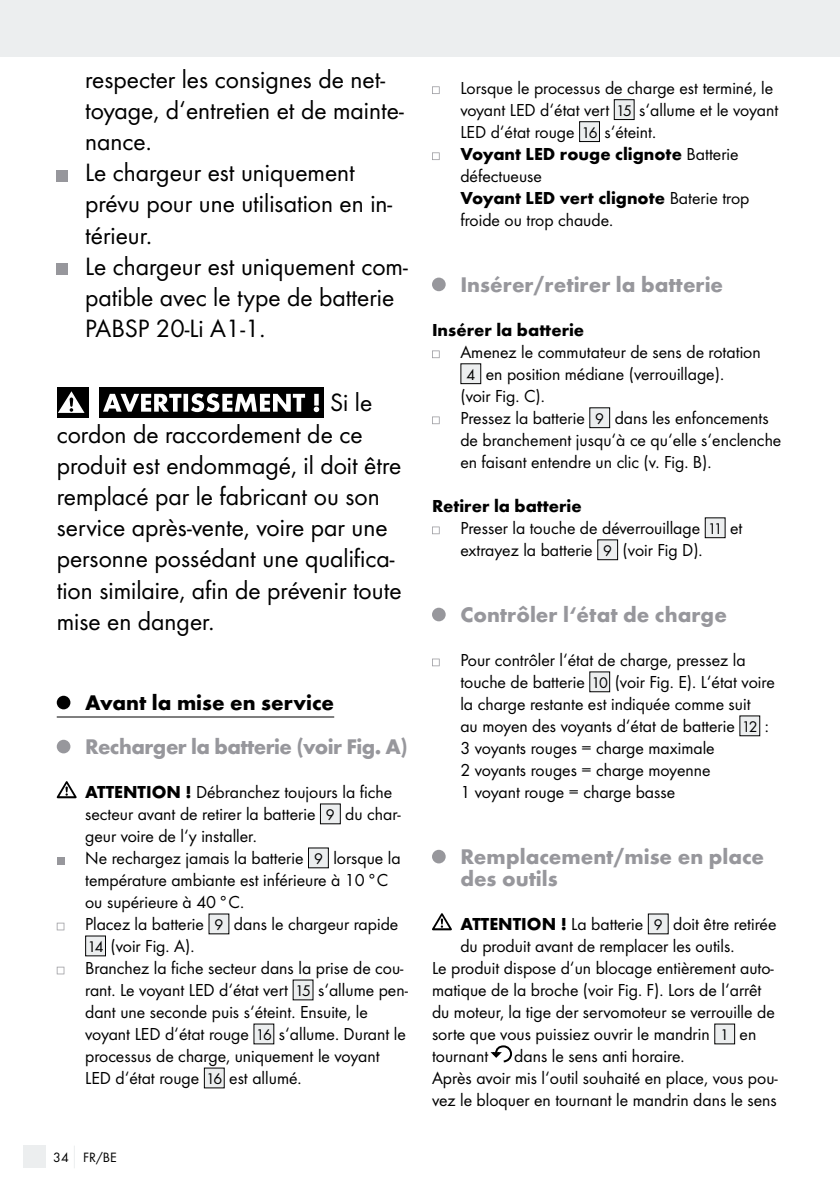
<style>
.page{position:relative;width:840px;height:1191px;background:#fff}
.page>*{position:absolute;margin:0;border:0;box-sizing:border-box;transform-origin:0 0}
.t1{font:26px/31.2px "Futura Boo";color:#000}
.t2{font:700 22px/22px "Futura";color:#97979c}
.t3{font:700 22px "Futura";letter-spacing:-.025em;color:#97979c}
.t4{font:700 22px "Futura";color:#000}
.t5{font:18px/22px "Futura Boo";color:#000}
.t6{font:700 18px "Futura";color:#000}
.t7{font:14px "Futura Boo";color:#000}
.s1{font-family:"Futura";font-weight:700}
.s2{font-size:16px}
.s3{font-family:"Futura Boo";font-weight:400}
</style>
<div class="page">
<div style="left:23px;top:1145px;width:22px;height:23px;background:#eceeef"></div>
<svg style="left:74px;top:1146px;width:1px;height:22px"></svg>
<hr style="left:57px;top:716px;width:277px;height:1px;background:#000">
<div style="left:57px;top:170px;width:11px;height:11px;background:#97979c"></div>
<div style="left:57px;top:263px;width:11px;height:12px;background:#97979c"></div>
<div style="left:57px;top:387px;width:32px;height:31px;background:#000"></div>
<svg style="left:58px;top:391px;width:26px;height:22px"></svg>
<div style="left:99px;top:387px;width:224px;height:31px;background:#000"></div>
<svg style="left:103px;top:393px;width:216px;height:19px"></svg>
<div style="left:57px;top:695px;width:13px;height:14px;background:#000;border-radius:50%"></div>
<div style="left:57px;top:739px;width:13px;height:14px;background:#97979c;border-radius:50%"></div>
<svg style="left:57px;top:781px;width:20px;height:17px"></svg>
<div style="left:320px;top:804px;width:20px;height:20px;background:#eceeef"></div>
<div style="left:57px;top:856px;width:7px;height:8px;background:#97979c"></div>
<div style="left:308px;top:848px;width:20px;height:20px;background:#eceeef"></div>
<svg style="left:57px;top:922px;width:7px;height:8px"></svg>
<div style="left:209px;top:914px;width:20px;height:20px;background:#eceeef"></div>
<div style="left:86px;top:936px;width:19px;height:20px;background:#eceeef"></div>
<div style="left:85px;top:935px;width:21px;height:21px;border:1px solid #000"></div>
<svg style="left:57px;top:966px;width:7px;height:8px"></svg>
<div style="left:293px;top:980px;width:20px;height:20px;background:#eceeef"></div>
<div style="left:254px;top:1024px;width:20px;height:20px;background:#eceeef"></div>
<div style="left:204px;top:1068px;width:20px;height:20px;background:#eceeef"></div>
<svg style="left:432px;top:86px;width:7px;height:8px"></svg>
<div style="left:614px;top:100px;width:19px;height:20px;background:#eceeef"></div>
<div style="left:613px;top:99px;width:21px;height:21px;border:1px solid #000"></div>
<div style="left:579px;top:122px;width:20px;height:20px;background:#eceeef"></div>
<div style="left:578px;top:121px;width:21px;height:21px;border:1px solid #000"></div>
<svg style="left:432px;top:152px;width:7px;height:8px"></svg>
<div style="left:432px;top:277px;width:13px;height:14px;background:#97979c;border-radius:50%"></div>
<svg style="left:432px;top:350px;width:7px;height:8px"></svg>
<div style="left:460px;top:364px;width:20px;height:20px;background:#eceeef"></div>
<div style="left:460px;top:363px;width:21px;height:21px;border:1px solid #000"></div>
<svg style="left:432px;top:416px;width:7px;height:8px"></svg>
<div style="left:589px;top:408px;width:20px;height:20px;background:#eceeef"></div>
<svg style="left:432px;top:526px;width:7px;height:8px"></svg>
<div style="left:704px;top:518px;width:20px;height:20px;background:#eceeef"></div>
<div style="left:704px;top:517px;width:21px;height:21px;border:1px solid #000"></div>
<div style="left:597px;top:540px;width:20px;height:20px;background:#eceeef"></div>
<div style="left:432px;top:607px;width:13px;height:14px;background:#97979c;border-radius:50%"></div>
<svg style="left:432px;top:658px;width:7px;height:8px"></svg>
<div style="left:589px;top:672px;width:20px;height:20px;background:#eceeef"></div>
<div style="left:739px;top:716px;width:20px;height:20px;background:#eceeef"></div>
<div style="left:432px;top:849px;width:13px;height:14px;background:#97979c;border-radius:50%"></div>
<svg style="left:432px;top:913px;width:19px;height:17px"></svg>
<div style="left:648px;top:914px;width:19px;height:20px;background:#eceeef"></div>
<div style="left:714px;top:1024px;width:20px;height:20px;background:#eceeef"></div>
<svg style="left:490px;top:1045px;width:22px;height:18px"></svg>
<div style="left:0;top:0;width:839px;height:57px;background:#eceeef"></div>
<h1 class="t1" style="left:85px;top:63px;width:324px">respecter les consignes de net&shy;toyage, d‘entretien et de mainte&shy;nance.<br>Le chargeur est uniquement prévu pour une utilisation en in&shy;térieur.<br>Le chargeur est uniquement com&shy;patible avec le type de batterie<br>PABSP 20-Li A1-1.</h1>
<h1 class="t1" style="left:57px;top:387px;width:346px;text-indent:273px">Si le cordon de raccordement de ce produit est endommagé, il doit être remplacé par le fabricant ou son service après-vente, voire par une personne possédant une qualifica&shy;tion similaire, afin de prévenir toute mise en danger.</h1>
<p class="t4" style="left:85px;top:689px;width:250px">Avant la mise en service</p>
<p class="t3" style="left:85px;top:733px;width:324px">Recharger la batterie (voir Fig. A)</p>
<p class="t5" style="left:85px;top:781px;width:324px"><span class="s1">ATTENTION !</span> Débranchez toujours la fiche secteur avant de retirer la batterie <span class="s2">9</span> du char&shy;geur voire de l‘y installer.<br>Ne rechargez jamais la batterie <span class="s2">9</span> lorsque la température ambiante est inférieure à 10°C ou supérieure à 40°C.<br>Placez la batterie <span class="s2">9</span> dans le chargeur rapide <span class="s2">14</span> (voir Fig. A).<br>Branchez la fiche secteur dans la prise de cou&shy;rant. Le voyant LED d‘état vert <span class="s2">15</span> s‘allume pen&shy;dant une seconde puis s‘éteint. Ensuite, le voyant LED d‘état rouge <span class="s2">16</span> s‘allume. Durant le processus de charge, uniquement le voyant LED d‘état rouge <span class="s2">16</span> est allumé.</p>
<p class="t7" style="left:53px;top:1149px;width:65px">34 FR/BE</p>
<p class="t5" style="left:460px;top:77px;width:319px">Lorsque le processus de charge est terminé, le voyant LED d‘état vert <span class="s2">15</span> s‘allume et le voyant<br>LED d‘état rouge <span class="s2">16</span> s‘éteint.</p>
<p class="t6" style="left:460px;top:143px;width:279px">Voyant LED rouge clignote <span class="s3">Batterie</span></p>
<p class="t5" style="left:460px;top:165px;width:83px">défectueuse</p>
<p class="t6" style="left:460px;top:187px;width:290px">Voyant LED vert clignote <span class="s3">Baterie trop</span></p>
<p class="t5" style="left:460px;top:209px;width:154px">froide ou trop chaude.</p>
<p class="t2" style="left:460px;top:273px;width:264px">Insérer/retirer la batterie</p>
<p class="t6" style="left:432px;top:319px;width:154px">Insérer la batterie</p>
<p class="t5" style="left:460px;top:341px;width:302px">Amenez le commutateur de sens de rotation</p>
<p class="t5" style="left:466px;top:363px;width:259px"><span class="s2">4</span> en position médiane (verrouillage).</p>
<p class="t5" style="left:460px;top:385px;width:86px">(voir Fig. C).</p>
<p class="t5" style="left:460px;top:407px;width:310px">Pressez la batterie <span class="s2">9</span> dans les enfoncements</p>
<p class="t5" style="left:460px;top:429px;width:322px">de branchement jusqu‘à ce qu‘elle s‘enclenche</p>
<p class="t5" style="left:460px;top:451px;width:252px">en faisant entendre un clic (v. Fig. B).</p>
<p class="t6" style="left:432px;top:495px;width:151px">Retirer la batterie</p>
<p class="t5" style="left:460px;top:517px;width:283px">Presser la touche de déverrouillage <span class="s2">11</span> et extrayez la batterie <span class="s2">9</span> (voir Fig D).</p>
<p class="t2" style="left:460px;top:603px;width:268px">Contrôler l‘état de charge</p>
<p class="t5" style="left:460px;top:649px;width:316px">Pour contrôler l‘état de charge, pressez la touche de batterie <span class="s2">10</span> (voir Fig. E). L‘état voire la charge restante est indiquée comme suit<br>au moyen des voyants d‘état de batterie <span class="s2">12</span> :<br>3 voyants rouges = charge maximale<br>2 voyants rouges = charge moyenne<br>1 voyant rouge = charge basse</p>
<p class="t2" style="left:460px;top:845px;width:305px">Remplacement/mise en place des outils</p>
<p class="t5" style="left:460px;top:913px;width:317px"><span class="s1">ATTENTION !</span> La batterie <span class="s2">9</span> doit être retirée</p>
<p class="t5" style="left:460px;top:935px;width:275px">du produit avant de remplacer les outils.</p>
<p class="t5" style="left:432px;top:957px;width:343px">Le produit dispose d‘un blocage entièrement auto-</p>
<p class="t5" style="left:432px;top:979px;width:331px">matique de la broche (voir Fig. F). Lors de l‘arrêt</p>
<p class="t5" style="left:432px;top:1001px;width:344px">du moteur, la tige der servomoteur se verrouille de</p>
<p class="t5" style="left:432px;top:1023px;width:326px">sorte que vous puissiez ouvrir le mandrin <span class="s2">1</span> en</p>
<p class="t5" style="left:432px;top:1045px;width:58px">tournant</p>
<p class="t5" style="left:432px;top:1045px;width:347px;text-indent:82px">dans le sens anti horaire.<br>Après avoir mis l‘outil souhaité en place, vous pou&shy;vez le bloquer en tournant le mandrin dans le sens</p>
</div>
